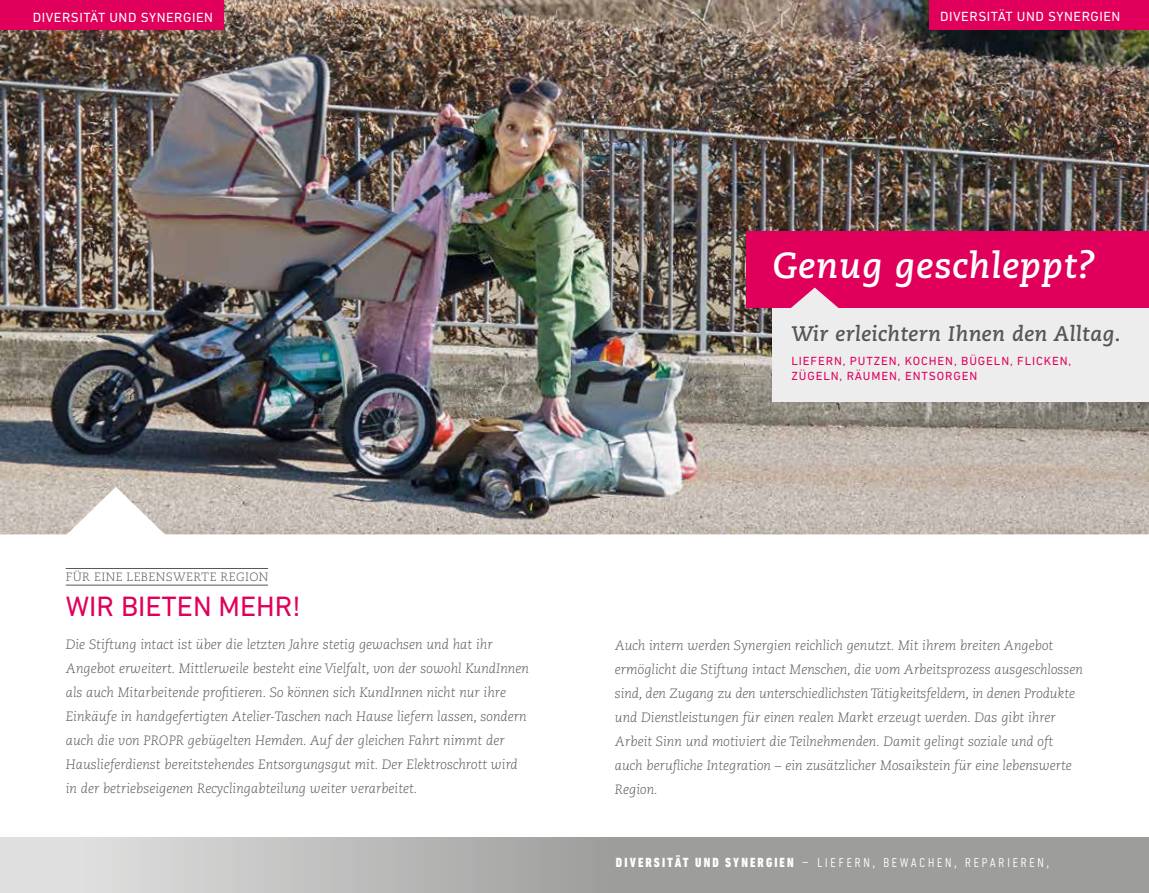
<style>
.page{position:relative;width:1149px;height:893px;background:#fff}
.page>*{position:absolute;margin:0;border:0;box-sizing:border-box;transform-origin:0 0}
.t1{font:italic 700 36px "Caecilia CE";letter-spacing:.03em;color:#fff}
.t2{font:28.5px "DIN Next LT Pro";color:#e0005b}
.t3{font:italic 700 21px "Caecilia CE";letter-spacing:.02em;color:#575756}
.t4{font:300 condensed 17.25px "DIN Next LT Pro";letter-spacing:.14em;color:#fff}
.t5{font:italic 300 13.5px/24px "Caecilia CE";color:#575756}
.t6{font:13.5px "DIN Next LT Pro";letter-spacing:.04em;color:#fff}
.t7{font:12px/14.4px "DIN Next LT Pro";letter-spacing:.075em;color:#e0005b}
.t8{font:300 12px "Caecilia CE";letter-spacing:.03em;color:#575756}
.s1{font-weight:800;font-size:13.5px}
</style>
<div class="page">
<img style="left:0;top:0;width:1148px;height:534px">
<hr style="left:66px;top:585px;width:202px;height:1px;background:#575756">
<hr style="left:66px;top:568px;width:202px;height:1px;background:#575756">
<svg style="left:66px;top:487px;width:100px;height:48px"></svg>
<svg style="left:0;top:838px;width:1148px;height:55px;fill:#a1a1a1"></svg>
<div style="left:745px;top:232px;width:403px;height:76px;background:#e0005b"></div>
<div style="left:772px;top:308px;width:376px;height:94px;background:#ededed"></div>
<svg style="left:791px;top:288px;width:48px;height:20px"></svg>
<div style="left:929px;top:0;width:219px;height:30px;background:#e0005b"></div>
<div style="left:0;top:0;width:223px;height:30px;background:#e0005b"></div>
<p class="t6" style="left:33px;top:9px;width:182px">DIVERSITÄT UND SYNERGIEN</p>
<p class="t6" style="left:939px;top:8px;width:182px">DIVERSITÄT UND SYNERGIEN</p>
<h1 class="t1" style="left:772px;top:242px;width:324px">Genug geschleppt?</h1>
<h3 class="t3" style="left:791px;top:319px;width:331px">Wir erleichtern Ihnen den Alltag.</h3>
<p class="t7" style="left:791px;top:354px;width:281px">LIEFERN, PUTZEN, KOCHEN, BÜGELN, FLICKEN,<br>ZÜGELN, RÄUMEN, ENTSORGEN</p>
<p class="t8" style="left:66px;top:569px;width:204px">FÜR EINE LEBENSWERTE REGION</p>
<h2 class="t2" style="left:66px;top:590px;width:236px">WIR BIETEN MEHR!</h2>
<p class="t5" style="left:66px;top:632px;width:464px">Die Stiftung intact ist über die letzten Jahre stetig gewachsen und hat ihr Angebot erweitert. Mittlerweile besteht eine Vielfalt, von der sowohl KundInnen als auch Mitarbeitende profitieren. So können sich KundInnen nicht nur ihre Einkäufe in handgefertigten Atelier-Taschen nach Hause liefern lassen, sondern auch die von PROPR gebügelten Hemden. Auf der gleichen Fahrt nimmt der Hauslieferdienst bereitstehendes Entsorgungsgut mit. Der Elektroschrott wird in der betriebseigenen Recyclingabteilung weiter verarbeitet.</p>
<p class="t5" style="left:614px;top:633px;width:469px">Auch intern werden Synergien reichlich genutzt. Mit ihrem breiten Angebot ermöglicht die Stiftung intact Menschen, die vom Arbeitsprozess ausgeschlossen sind, den Zugang zu den unterschiedlichsten Tätigkeitsfeldern, in denen Produkte und Dienstleistungen für einen realen Markt erzeugt werden. Das gibt ihrer Arbeit Sinn und motiviert die Teilnehmenden. Damit gelingt soziale und oft auch berufliche Integration – ein zusätzlicher Mosaikstein für eine lebenswerte Region.</p>
<p class="t4" style="left:615px;top:851px;width:435px"><span class="s1">DIVERSITÄT UND SYNERGIEN</span> – liefern, bewachen, reparieren,</p>
</div>
